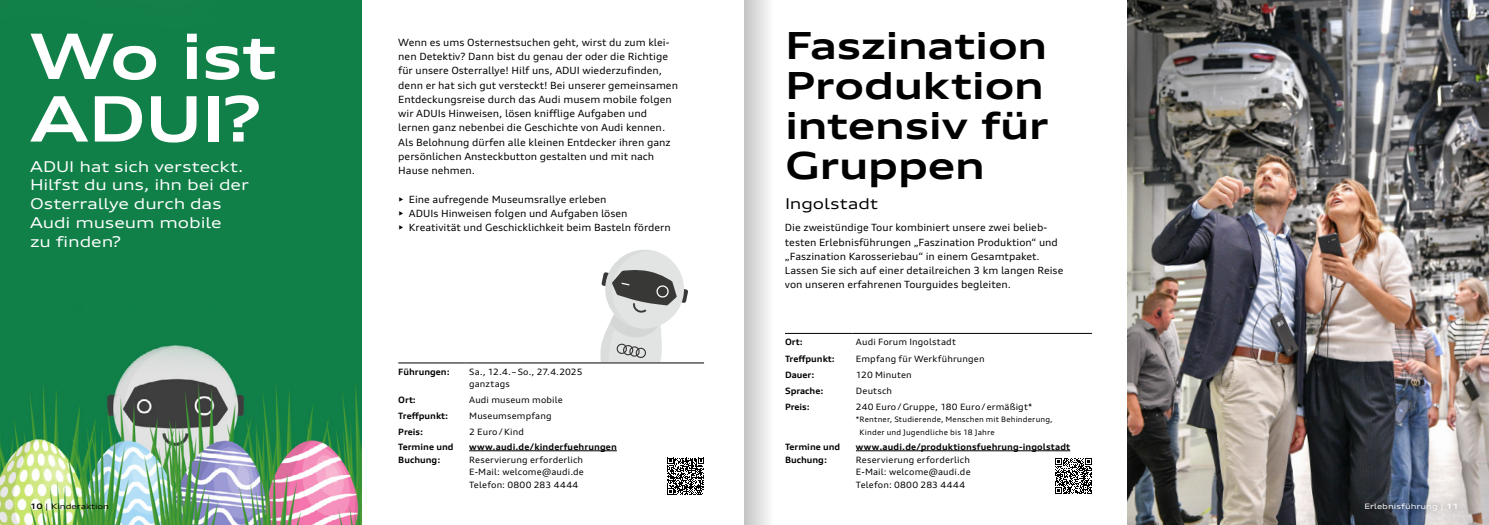
<style>
.page{position:relative;width:1489px;height:525px;background:#fff}
.page>*{position:absolute;margin:0;border:0;box-sizing:border-box;transform-origin:0 0}
.Subheadline_14_pt{font:700 expanded 62.5px/62.5px "Audi Type";letter-spacing:-.015em;color:#fff}
.Subheadline_14_pt-2{font:700 expanded 37.5px/40px "Audi Type";letter-spacing:-.01em;color:#000}
.Subheadline_14_pt-3{font:expanded 15px/18.8px "Audi Type";letter-spacing:-.01em;color:#fff}
.Subheadline_14_pt-4{font:expanded 15px "Audi Type";letter-spacing:-.005em;color:#000}
.Fließtext{font:expanded 10px/14.2px "Audi Type";color:#000}
.Fließtext_bold{font:expanded 8.75px/12.5px "Audi Type";letter-spacing:.015em;color:#000}
.Tabelle__Termine_etc{font:700 expanded 8.75px/12.5px "Audi Type";color:#000}
.Fließtext_bold-2{font:700 expanded 8.75px "Audi Type";letter-spacing:.015em;color:#000}
.Fließtext_bold-3{font:expanded 7.5px/12.5px "Audi Type";letter-spacing:.02em;color:#000}
.Seitenzahl{font:expanded 7.5px "Audi Type";color:#fff}
.Seitenzahl-2{font:expanded 7.5px "Audi Type";color:#000}
.s1{font-weight:700}
</style>
<div class="page">
<img style="left:1127px;top:0;width:361px;height:524px">
<hr style="left:785px;top:333px;width:67px;height:1px;background:#000">
<hr style="left:852px;top:333px;width:239px;height:1px;background:#000">
<hr style="left:855px;top:450px;width:215px;height:1px;background:#000">
<svg style="left:600px;top:250px;width:101px;height:114px"></svg>
<div style="left:569px;top:362px;width:121px;height:41px;background:#fff"></div>
<img style="left:0;top:0;width:362px;height:524px">
<svg style="left:1055px;top:458px;width:36px;height:36px"></svg>
<hr style="left:398px;top:362px;width:67px;height:1px;background:#000">
<hr style="left:465px;top:362px;width:239px;height:1px;background:#000">
<hr style="left:469px;top:450px;width:148px;height:1px;background:#000">
<svg style="left:667px;top:457px;width:37px;height:37px"></svg>
<div style="left:1357px;top:496px;width:106px;height:22px;background:#000;opacity:.65"></div>
<div style="left:744px;top:0;width:40px;height:524px;background:linear-gradient(to right,#c8c8c8,#fff)"></div>
<p class="Subheadline_14_pt" style="left:30px;top:25px;width:248px">Wo ist<br>ADUI?</p>
<p class="Subheadline_14_pt-3" style="left:30px;top:156px;width:220px">ADUI hat sich versteckt.<br>Hilfst du uns, ihn bei der<br>Osterrallye durch das<br>Audi museum mobile<br>zu finden?</p>
<p class="Fließtext" style="left:398px;top:35px;width:281px">Wenn es ums Osternestsuchen geht, wirst du zum klei&shy;nen Detektiv? Dann bist du genau der oder die Richtige für unsere Osterrallye! Hilf uns, ADUI wiederzufinden, denn er hat sich gut versteckt! Bei unserer gemeinsamen Entdeckungsreise durch das Audi musem mobile folgen wir ADUIs Hinweisen, lösen knifflige Aufgaben und lernen ganz nebenbei die Geschichte von Audi kennen.<br>Als Belohnung dürfen alle kleinen Entdecker ihren ganz persönlichen Ansteckbutton gestalten und mit nach Hause nehmen.</p>
<p class="Fließtext" style="left:398px;top:192px;width:210px">► Eine aufregende Museumsrallye erleben</p>
<p class="Fließtext" style="left:398px;top:206px;width:231px">► ADUIs Hinweisen folgen und Aufgaben lösen</p>
<p class="Fließtext" style="left:398px;top:220px;width:274px">► Kreativität und Geschicklichkeit beim Basteln fördern</p>
<p class="Tabelle__Termine_etc" style="left:398px;top:365px;width:53px">Führungen:</p>
<p class="Fließtext_bold" style="left:469px;top:365px;width:115px">Sa., 12.4. – So., 27.4.2025 ganztags</p>
<p class="Tabelle__Termine_etc" style="left:398px;top:393px;width:19px">Ort:</p>
<p class="Fließtext_bold" style="left:469px;top:393px;width:95px">Audi museum mobile</p>
<p class="Tabelle__Termine_etc" style="left:398px;top:409px;width:51px">Treffpunkt:</p>
<p class="Fließtext_bold" style="left:469px;top:409px;width:84px">Museumsempfang</p>
<p class="Tabelle__Termine_etc" style="left:398px;top:425px;width:26px">Preis:</p>
<p class="Fließtext_bold" style="left:469px;top:425px;width:56px">2 Euro / Kind</p>
<p class="Tabelle__Termine_etc" style="left:398px;top:440px;width:57px">Termine und<br>Buchung:</p>
<p class="Fließtext_bold-2" style="left:469px;top:440px;width:149px">www.audi.de/kinderfuehrungen</p>
<p class="Fließtext_bold" style="left:469px;top:453px;width:115px">Reservierung erforderlich</p>
<p class="Fließtext_bold" style="left:469px;top:465px;width:116px">E-Mail: welcome@audi.de</p>
<p class="Fließtext_bold" style="left:469px;top:478px;width:111px">Telefon: 0800 283 4444</p>
<p class="Subheadline_14_pt-2" style="left:785px;top:25px;width:265px">Faszination<br>Produktion intensiv für<br>Gruppen</p>
<p class="Subheadline_14_pt-4" style="left:785px;top:194px;width:95px">Ingolstadt</p>
<p class="Fließtext" style="left:784px;top:220px;width:274px">Die zweistündige Tour kombiniert unsere zwei belieb&shy;testen Erlebnisführungen „Faszination Produktion“ und „Faszination Karosseriebau“ in einem Gesamtpaket.</p>
<p class="Fließtext" style="left:784px;top:263px;width:280px">Lassen Sie sich auf einer detailreichen 3 km langen Reise von unseren erfahrenen Tourguides begleiten.</p>
<p class="Tabelle__Termine_etc" style="left:785px;top:336px;width:19px">Ort:</p>
<p class="Fließtext_bold" style="left:855px;top:336px;width:101px">Audi Forum Ingolstadt</p>
<p class="Tabelle__Termine_etc" style="left:785px;top:352px;width:51px">Treffpunkt:</p>
<p class="Fließtext_bold" style="left:855px;top:352px;width:130px">Empfang für Werkführungen</p>
<p class="Tabelle__Termine_etc" style="left:785px;top:368px;width:31px">Dauer:</p>
<p class="Fließtext_bold" style="left:855px;top:368px;width:57px">120 Minuten</p>
<p class="Tabelle__Termine_etc" style="left:785px;top:384px;width:40px">Sprache:</p>
<p class="Fließtext_bold" style="left:855px;top:384px;width:38px">Deutsch</p>
<p class="Tabelle__Termine_etc" style="left:785px;top:400px;width:26px">Preis:</p>
<p class="Fließtext_bold" style="left:855px;top:400px;width:178px">240 Euro / Gruppe, 180 Euro / ermäßigt*</p>
<p class="Fließtext_bold-3" style="left:859px;top:413px;width:194px;text-indent:-4px">*Rentner, Studierende, Menschen mit Behinderung,<br>Kinder und Jugendliche bis 18 Jahre</p>
<p class="Tabelle__Termine_etc" style="left:785px;top:440px;width:57px">Termine und<br>Buchung:</p>
<p class="Fließtext_bold-2" style="left:855px;top:440px;width:216px">www.audi.de/produktionsfuehrung-ingolstadt</p>
<p class="Fließtext_bold" style="left:855px;top:453px;width:115px">Reservierung erforderlich</p>
<p class="Fließtext_bold" style="left:855px;top:465px;width:116px">E-Mail: welcome@audi.de</p>
<p class="Fließtext_bold" style="left:855px;top:478px;width:111px">Telefon: 0800 283 4444</p>
<p class="Seitenzahl-2" style="left:30px;top:502px;width:80px"><span class="s1">10</span> | Kinderaktion</p>
<p class="Seitenzahl" style="left:1364px;top:502px;width:96px">Erlebnisführung | <span class="s1">11</span></p>
</div>
